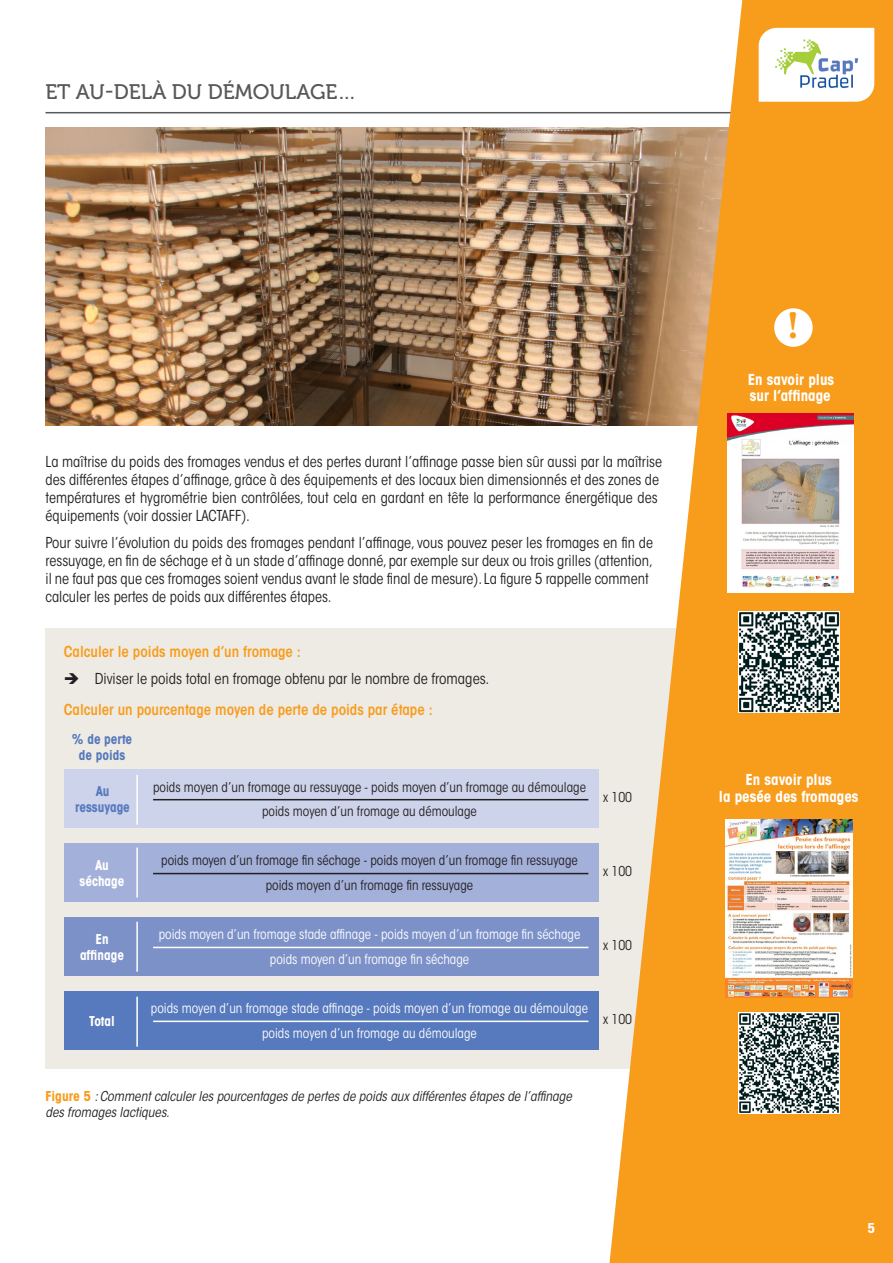
<style>
.page{position:relative;width:893px;height:1263px;background:#fff}
.page>*{position:absolute;margin:0;border:0;box-sizing:border-box;transform-origin:0 0}
.t1{font:700 39px "Minion Pro";color:#f89c1c}
.t2{font:21px "Museo 500";color:#57585a}
.t3{font:condensed 15px/18px "ITC Avant Garde Std";color:#231f20}
.t4{font:600 condensed 15px "ITC Avant Garde Std";color:#f89c1c}
.t5{font:700 condensed 15px/16.5px "ITC Avant Garde Std";color:#fff}
.t6{font:condensed 13.5px "ITC Avant Garde Std";color:#231f20}
.t7{font:condensed 13.5px "ITC Avant Garde Std";color:#fff}
.t8{font:italic condensed 13.5px/16.2px "ITC Avant Garde Std";color:#231f20}
.t9{font:700 condensed 13.5px/16.2px "ITC Avant Garde Std";color:#5779bd;text-align:center}
.t10{font:700 condensed 13.5px/16.2px "ITC Avant Garde Std";color:#fff;text-align:center}
.s1{font-weight:700;font-style:normal;color:#f89c1c}
</style>
<div class="page">
<img style="left:46px;top:128px;width:563px;height:297px">
<hr style="left:46px;top:112px;width:692px;height:1px;background:#57585a">
<div style="left:46px;top:628px;width:747px;height:440px;background:#eeebe4"></div>
<svg style="left:609px;top:0;width:284px;height:1263px;fill:#f89c1c"></svg>
<svg style="left:759px;top:28px;width:115px;height:74px"></svg>
<img style="left:768px;top:33px;width:98px;height:66px">
<div style="left:64px;top:770px;width:77px;height:58px;background:#cdd3ea"></div>
<div style="left:140px;top:770px;width:459px;height:58px;background:#cdd3ea"></div>
<hr style="left:153px;top:799px;width:435px;height:1px;background:#231f20">
<div style="left:64px;top:843px;width:76px;height:59px;background:#a3b0d9"></div>
<div style="left:140px;top:843px;width:459px;height:59px;background:#a3b0d9"></div>
<hr style="left:153px;top:873px;width:435px;height:1px;background:#231f20">
<div style="left:64px;top:917px;width:76px;height:59px;background:#7d91c9"></div>
<div style="left:140px;top:917px;width:459px;height:59px;background:#7d91c9"></div>
<hr style="left:153px;top:947px;width:435px;height:1px;background:#fff">
<div style="left:64px;top:991px;width:76px;height:59px;background:#5779bd"></div>
<div style="left:140px;top:991px;width:459px;height:59px;background:#5779bd"></div>
<hr style="left:153px;top:1020px;width:435px;height:2px;background:#fff">
<hr style="left:136px;top:847px;width:2px;height:50px;background:#fff">
<hr style="left:136px;top:922px;width:2px;height:50px;background:#fff">
<hr style="left:136px;top:997px;width:2px;height:50px;background:#fff">
<hr style="left:136px;top:775px;width:2px;height:50px;background:#fff">
<div style="left:774px;top:308px;width:39px;height:39px;background:#fff;border-radius:50%"></div>
<img style="left:727px;top:413px;width:127px;height:180px">
<img style="left:725px;top:819px;width:127px;height:179px">
<img style="left:738px;top:611px;width:101px;height:101px">
<img style="left:738px;top:1013px;width:101px;height:100px">
<p class="t2" style="left:46px;top:80px;width:312px">ET AU-DELÀ DU DÉMOULAGE…</p>
<p class="t3" style="left:46px;top:453px;width:618px">La maîtrise du poids des fromages vendus et des pertes durant l’affinage passe bien sûr aussi par la maîtrise des différentes étapes d’affinage, grâce à des équipements et des locaux bien dimensionnés et des zones de températures et hygrométrie bien contrôlées, tout cela en gardant en tête la performance énergétique des équipements (voir dossier LACTAFF).</p>
<p class="t3" style="left:46px;top:533px;width:609px">Pour suivre l’évolution du poids des fromages pendant l’affinage, vous pouvez peser les fromages en fin de ressuyage, en fin de séchage et à un stade d’affinage donné, par exemple sur deux ou trois grilles (attention, il ne faut pas que ces fromages soient vendus avant le stade final de mesure). La figure 5 rappelle comment calculer les pertes de poids aux différentes étapes.</p>
<p class="t4" style="left:64px;top:643px;width:239px">Calculer le poids moyen d’un fromage :</p>
<p class="t3" style="left:64px;top:670px;width:427px">➔ Diviser le poids total en fromage obtenu par le nombre de fromages.</p>
<p class="t4" style="left:64px;top:700px;width:370px">Calculer un pourcentage moyen de perte de poids par étape :</p>
<p class="t9" style="left:72px;top:731px;width:62px">% de perte de poids</p>
<p class="t9" style="left:75px;top:783px;width:56px">Au ressuyage</p>
<p class="t6" style="left:153px;top:778px;width:434px">poids moyen d’un fromage au ressuyage - poids moyen d’un fromage au démoulage</p>
<p class="t6" style="left:262px;top:803px;width:216px">poids moyen d’un fromage au démoulage</p>
<p class="t10" style="left:80px;top:856px;width:46px">Au séchage</p>
<p class="t6" style="left:161px;top:852px;width:418px">poids moyen d’un fromage fin séchage - poids moyen d’un fromage fin ressuyage</p>
<p class="t6" style="left:266px;top:877px;width:209px">poids moyen d’un fromage fin ressuyage</p>
<p class="t10" style="left:80px;top:930px;width:46px">En affinage</p>
<p class="t7" style="left:159px;top:926px;width:423px">poids moyen d’un fromage stade affinage - poids moyen d’un fromage fin séchage</p>
<p class="t7" style="left:270px;top:951px;width:201px">poids moyen d’un fromage fin séchage</p>
<p class="t10" style="left:89px;top:1012px;width:27px">Total</p>
<p class="t7" style="left:151px;top:1000px;width:439px">poids moyen d’un fromage stade affinage - poids moyen d’un fromage au démoulage</p>
<p class="t7" style="left:262px;top:1025px;width:216px">poids moyen d’un fromage au démoulage</p>
<p class="t6" style="left:603px;top:789px;width:30px">x 100</p>
<p class="t6" style="left:603px;top:863px;width:30px">x 100</p>
<p class="t6" style="left:603px;top:937px;width:30px">x 100</p>
<p class="t6" style="left:603px;top:1011px;width:30px">x 100</p>
<p class="t8" style="left:46px;top:1088px;width:528px"><span class="s1">Figure 5</span> : Comment calculer les pourcentages de pertes de poids aux différentes étapes de l’affinage des fromages lactiques.</p>
<p class="t1" style="left:787px;top:298px;width:13px">!</p>
<p class="t5" style="left:748px;top:371px;width:88px">En savoir plus sur l’affinage</p>
<p class="t5" style="left:719px;top:771px;width:141px;text-align:center">En savoir plus<br>la pesée des fromages</p>
<p class="t10" style="left:867px;top:1220px;width:9px">5</p>
</div>
